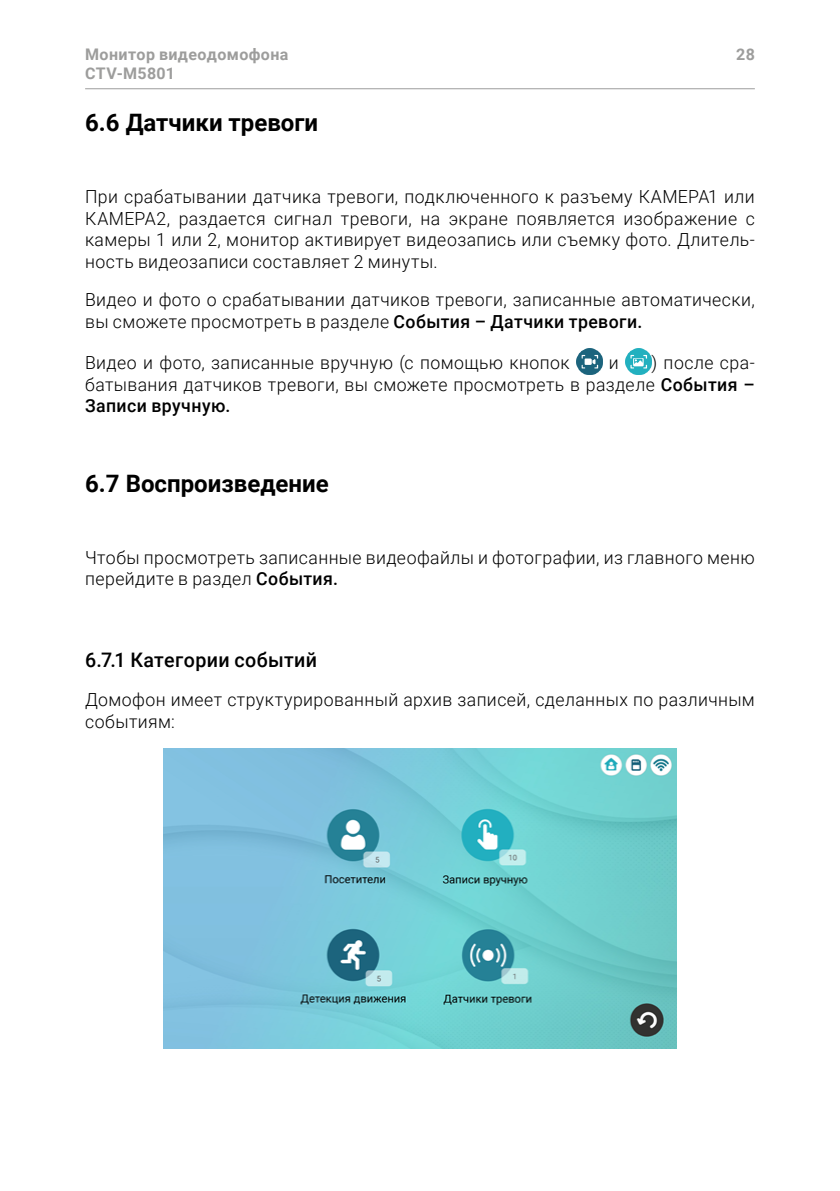
<style>
.page{position:relative;width:840px;height:1191px;background:#fff}
.page>*{position:absolute;margin:0;border:0;box-sizing:border-box;transform-origin:0 0}
.t1{font:700 24px "Roboto";color:#000}
.t2{font:500 20px "Roboto";letter-spacing:.02em;color:#000}
.t3{font:300 18px/21.6px "Roboto";letter-spacing:.025em;color:#000}
.t4{font:700 16px/19.2px "Roboto";letter-spacing:.025em;color:#9d9d9c}
.s1{font-weight:500}
</style>
<div class="page">
<hr style="left:85px;top:88px;width:669px;height:1px;background:#9d9d9c">
<img style="left:576px;top:349px;width:26px;height:26px">
<img style="left:625px;top:349px;width:26px;height:26px">
<img style="left:164px;top:748px;width:511px;height:300px">
<p class="t4" style="left:85px;top:44px;width:205px">Монитор видеодомофона<br>CTV-М5801</p>
<p class="t4" style="left:735px;top:44px;width:20px">28</p>
<h1 class="t1" style="left:85px;top:106px;width:234px">6.6 Датчики тревоги</h1>
<p class="t3" style="left:85px;top:185px;width:670px;text-align:justify">При срабатывании датчика тревоги, подключенного к разъему КАМЕРА1 или КАМЕРА2, раздается сигнал тревоги, на экране появляется изображение с камеры 1 или 2, монитор активирует видеозапись или съемку фото. Длитель&shy;ность видеозаписи составляет 2 минуты.</p>
<p class="t3" style="left:85px;top:288px;width:670px">Видео и фото о срабатывании датчиков тревоги, записанные автоматически, вы сможете просмотреть в разделе <span class="s1">События – Датчики тревоги.</span></p>
<p class="t3" style="left:85px;top:351px;width:486px">Видео и фото, записанные вручную (с помощью кнопок</p>
<p class="t3" style="left:608px;top:351px;width:11px">и</p>
<p class="t3" style="left:85px;top:351px;width:670px;text-align:justify;text-indent:566px">) после сра&shy;батывания датчиков тревоги, вы сможете просмотреть в разделе <span class="s1">События – Записи вручную.</span></p>
<h1 class="t1" style="left:85px;top:467px;width:245px">6.7 Воспроизведение</h1>
<p class="t3" style="left:85px;top:546px;width:670px">Чтобы просмотреть записанные видеофайлы и фотографии, из главного меню перейдите в раздел <span class="s1">События.</span></p>
<p class="t2" style="left:85px;top:646px;width:233px">6.7.1 Категории событий</p>
<p class="t3" style="left:85px;top:688px;width:670px">Домофон имеет структурированный архив записей, сделанных по различным событиям:</p>
</div>
